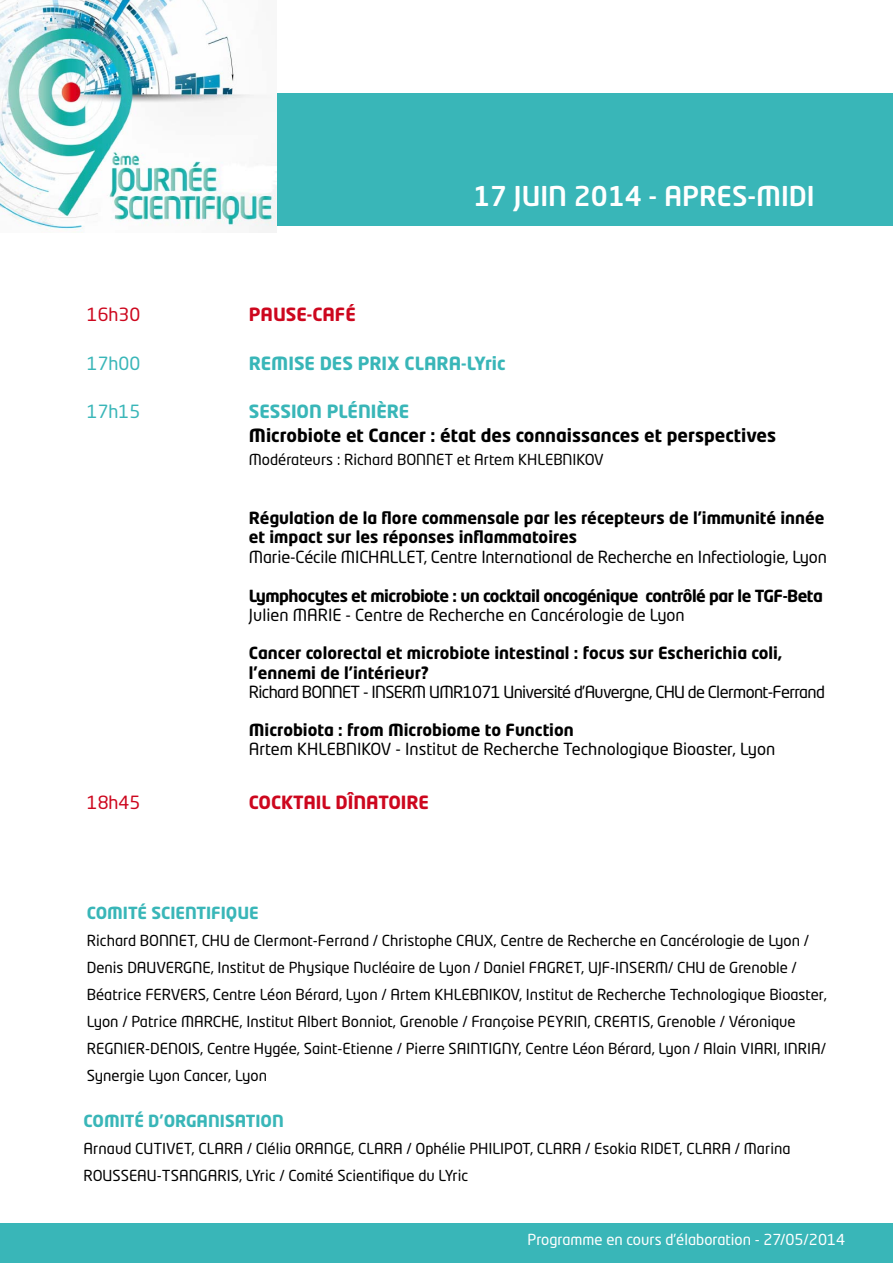
<style>
.page{position:relative;width:893px;height:1263px;background:#fff}
.page>*{position:absolute;margin:0;border:0;box-sizing:border-box;transform-origin:0 0}
.t1{font:500 27px "Neo Tech Std";color:#fff}
.t2{font:700 18px "Neo Tech Std";color:#000}
.t3{font:700 18px "Neo Tech Std";color:#39b6b8}
.t4{font:700 18px "Neo Tech Std";color:#cd071e}
.t5{font:18px "Neo Tech Std";color:#cd071e}
.t6{font:18px "Neo Tech Std";color:#39b6b8}
.t7{font:700 16.5px/19.5px "Neo Tech Std";color:#000}
.t8{font:16.5px "Neo Tech Std";letter-spacing:-.01em;color:#000}
.t9{font:16.5px "Neo Tech Std";letter-spacing:-.04em;color:#000}
.t10{font:700 16.5px "Neo Tech Std";letter-spacing:-.03em;color:#000}
.t11{font:700 16.5px "Neo Tech Std";color:#39b6b8}
.t12{font:15px/27px "Neo Tech Std";color:#000}
.t13{font:15px "Neo Tech Std";color:#fff}
</style>
<div class="page">
<div style="left:278px;top:93px;width:615px;height:133px;background:#39b6b8"></div>
<img style="left:0;top:0;width:276px;height:232px">
<div style="left:0;top:1224px;width:893px;height:39px;background:#39b6b8"></div>
<h1 class="t1" style="left:473px;top:179px;width:209px">17 JUIN 2014 - APRE</h1>
<h1 class="t1" style="left:732px;top:179px;width:84px">S-MIDI</h1>
<p class="t5" style="left:87px;top:303px;width:55px">16h30</p>
<p class="t4" style="left:249px;top:303px;width:36px">pAUSE</p>
<p class="t4" style="left:307px;top:303px;width:50px">-CAFé</p>
<p class="t6" style="left:87px;top:353px;width:55px">17h00</p>
<p class="t3" style="left:249px;top:352px;width:258px">remise des prix clara-LYric</p>
<p class="t6" style="left:87px;top:400px;width:55px">17h15</p>
<p class="t3" style="left:249px;top:400px;width:162px">Session plénière</p>
<p class="t2" style="left:249px;top:423px;width:529px">Microbiote et Cancer : état des connaissances et perspectives</p>
<p class="t12" style="left:249px;top:446px;width:356px">Modérateurs : Richard BONNET et Artem KHLEBNIKOV</p>
<p class="t7" style="left:249px;top:508px;width:577px;text-indent:11px">égulation de la flore commensale par les récepteurs de l’immunité innée et impact sur les réponses inflammatoires</p>
<p class="t8" style="left:249px;top:547px;width:580px">Marie-Cécile MICHALLET, Centre International de Recherche en Infectiologie, Lyon</p>
<p class="t10" style="left:249px;top:585px;width:576px">Lymphocytes et microbiote : un cocktail oncogénique contrôlé par le TGF-Beta</p>
<p class="t8" style="left:249px;top:605px;width:437px">Julien MARIE - Centre de Recherche en Cancérologie de Lyon</p>
<p class="t7" style="left:249px;top:643px;width:535px">Cancer colorectal et microbiote intestinal : focus sur Escherichia coli, l’ennemi de l’intérieur?</p>
<p class="t9" style="left:249px;top:682px;width:578px">Richard BONNET - INSERM UMR1071 Université d’Auvergne, CHU de Clermont-Ferrand</p>
<p class="t7" style="left:249px;top:719px;width:326px">Microbiota : from Microbiome to Function</p>
<p class="t8" style="left:249px;top:739px;width:528px">Artem KHLEBNIKOV - Institut de Recherche Technologique Bioaster, Lyon</p>
<p class="t7" style="left:87px;top:508px;width:45px">R</p>
<p class="t5" style="left:87px;top:791px;width:55px">18h45</p>
<p class="t4" style="left:249px;top:791px;width:182px">cocktail dînatoire</p>
<p class="t11" style="left:87px;top:902px;width:174px">comité scientifique</p>
<p class="t12" style="left:87px;top:926px;width:742px">Richard BONNET, CHU de Clermont-Ferrand / Christophe CAUX, Centre de Recherche en Cancérologie de Lyon / Denis DAUVERGNE, Institut de Physique Nucléaire de Lyon / Daniel FAGRET, UJF-INSERM/ CHU de Grenoble / Béatrice FERVERS, Centre Léon Bérard, Lyon / Artem KHLEBNIKOV, Institut de Recherche Technologique Bioaster, Lyon / Patrice MARCHE, Institut Albert Bonniot, Grenoble / Françoise PEYRIN, CREATIS, Grenoble / Véronique REGNIER-DENOIS, Centre Hygée, Saint-Etienne / Pierre SAINTIGNY, Centre Léon Bérard, Lyon / Alain VIARI, INRIA/ Synergie Lyon Cancer, Lyon</p>
<p class="t11" style="left:84px;top:1110px;width:202px">com ité d’orga nisation</p>
<p class="t12" style="left:84px;top:1135px;width:708px">Arnaud CUTIVET, CLARA / Clélia ORANGE, CLARA / Ophélie PHILIPOT, CLARA / Esokia RIDET, CLARA / Marina<br>ROUSSEAU-TSANGARIS, LYric / Comité Scientifique du LYric</p>
<p class="t13" style="left:527px;top:1230px;width:319px">Programme en cours d’élaboration - 27/05/2014</p>
</div>
